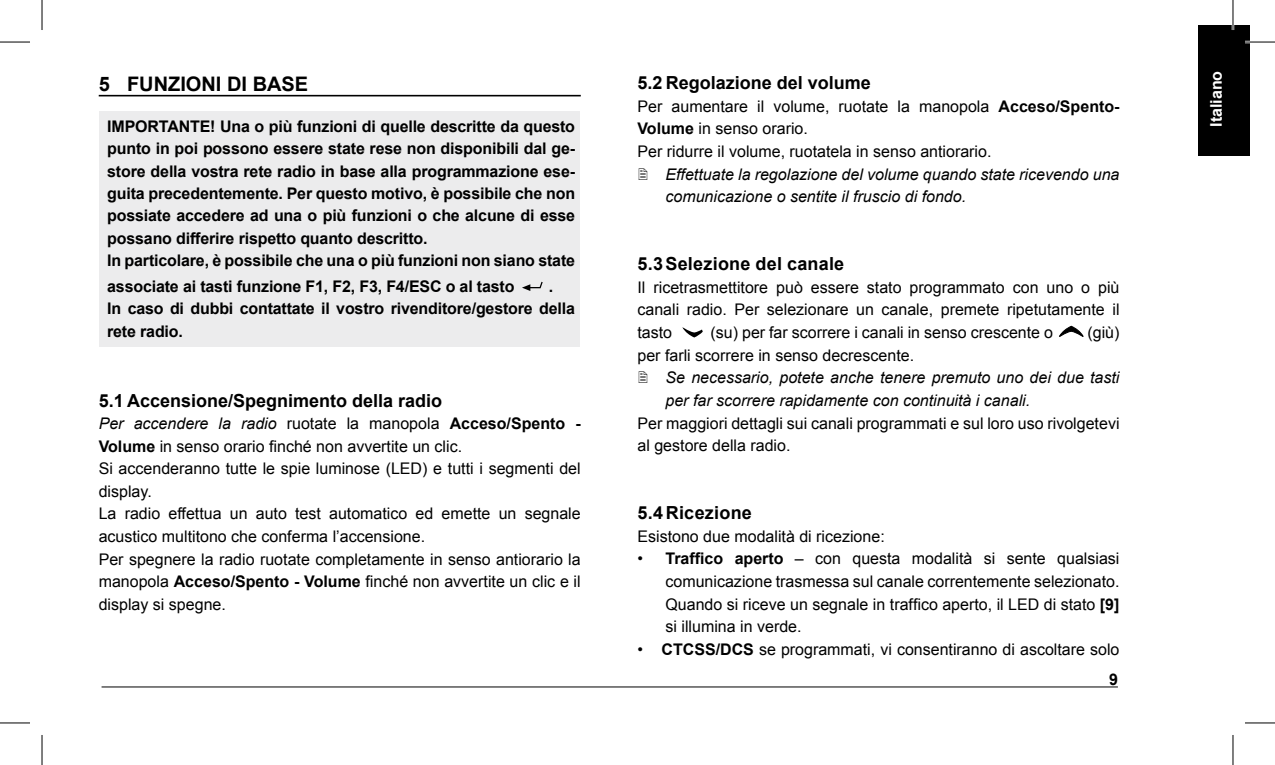
<style>
.page{position:relative;width:1275px;height:765px;background:#fff}
.page>*{position:absolute;margin:0;border:0;box-sizing:border-box;transform-origin:0 0}
.t1{font:700 20px "Arial";color:#000}
.t2{font:700 18px "Arial";color:#000}
.t3{font:16px/22.6px "Arial";color:#000}
.t4{font:700 16px/22.4px "Arial";letter-spacing:-.01em;color:#000}
.t5{font:italic 16px/22.6px "Arial";color:#000}
.t6{font:700 16px "Arial";color:#fff}
.s1{font-style:italic}
.s2{font-weight:700}
</style>
<div class="page">
<hr style="left:102px;top:686px;width:1016px;height:1px;background:#000">
<div style="left:1199px;top:25px;width:51px;height:130px;background:#000"></div>
<hr style="left:99px;top:95px;width:482px;height:1px;background:#000">
<svg style="left:682px;top:327px;width:21px;height:10px"></svg>
<svg style="left:1059px;top:325px;width:24px;height:12px"></svg>
<div style="left:100px;top:111px;width:480px;height:236px;background:#ececed"></div>
<svg style="left:522px;top:281px;width:21px;height:10px"></svg>
<hr style="left:1245px;top:41px;width:30px;height:2px;background:#fff">
<hr style="left:1231px;top:0;width:3px;height:30px;background:#fff">
<hr style="left:0;top:42px;width:30px;height:1px;background:#000">
<hr style="left:1245px;top:42px;width:30px;height:1px;background:#000">
<hr style="left:0;top:722px;width:30px;height:1px;background:#000">
<hr style="left:1245px;top:722px;width:30px;height:1px;background:#000">
<hr style="left:42px;top:0;width:1px;height:30px;background:#000">
<hr style="left:42px;top:734px;width:1px;height:30px;background:#000">
<hr style="left:1232px;top:0;width:1px;height:30px;background:#000">
<hr style="left:1232px;top:734px;width:1px;height:30px;background:#000">
<p class="t1" style="left:99px;top:70px;width:211px">5 FUNZIONI DI BASE</p>
<p class="t4" style="left:107px;top:116px;width:469px">IMPORTANTE! Una o più funzioni di quelle descritte da questo punto in poi possono essere state rese non disponibili dal ge&shy;store della vostra rete radio in base alla programmazione ese&shy;guita precedentemente. Per questo motivo, è possibile che non possiate accedere ad una o più funzioni o che alcune di esse possano differire rispetto quanto descritto.<br>In particolare, è possibile che una o più funzioni non siano state</p>
<p class="t4" style="left:107px;top:276px;width:409px">associate ai tasti funzione F1 , F2, F3, F4/ESC o al tasto</p>
<p class="t4" style="left:107px;top:276px;width:469px;text-indent:442px">.<br>In caso di dubbi contattate il vostro rivenditore/gestore della rete radio.</p>
<p class="t2" style="left:99px;top:388px;width:345px">5.1 Accensione/Spegnimento della radio</p>
<p class="t3" style="left:99px;top:412px;width:483px"><span class="s1">Per accendere la radio</span> ruotate la manopola <span class="s2">Acceso/Spento - Volume</span> in senso orario finché non avvertite un clic.<br>Si accenderanno tutte le spie luminose (LED) e tutti i segmenti del display.<br>La radio effettua un auto test automatico ed emette un segnale acustico multitono che conferma l’accensione.<br>Per spegnere la radio ruotate completamente in senso antiorario la manopola <span class="s2">Acceso/Spento - Volume</span> finché non avvertite un clic e il display si spegne.</p>
<p class="t2" style="left:637px;top:71px;width:235px">5.2 Regolazione del volume</p>
<p class="t3" style="left:637px;top:95px;width:483px">Per aumentare il volume, ruotate la manopola <span class="s2">Acceso/Spento-<br>Volume</span> in senso orario.<br>Per ridurre il volume, ruotatela in senso antiorario.</p>
<p class="t5" style="left:665px;top:163px;width:455px">Effettuate la regolazione del volume quando state ricevendo una comunicazione o sentite il fruscio di fondo.</p>
<p class="t2" style="left:637px;top:252px;width:208px">5.3 Selezione del canale</p>
<p class="t3" style="left:637px;top:276px;width:483px;text-align:justify">Il ricetrasmettitore può essere stato programmato con uno o più canali radio. Per selezionare un canale, premete ripetutamente il tasto</p>
<p class="t3" style="left:710px;top:321px;width:344px">(su) per far scorrere i canali in senso crescente o</p>
<p class="t3" style="left:1087px;top:321px;width:33px">(giù)</p>
<p class="t3" style="left:637px;top:344px;width:278px">per farli scorrere in senso decrescente.</p>
<p class="t5" style="left:665px;top:366px;width:455px">Se necessario, potete anche tenere premuto uno dei due tasti per far scorrere rapidamente con continuità i canali.</p>
<p class="t3" style="left:637px;top:411px;width:483px">Per maggiori dettagli sui canali programmati e sul loro uso rivolgetevi al gestore della radio.</p>
<p class="t2" style="left:637px;top:500px;width:116px">5.4 Ricezione</p>
<p class="t3" style="left:637px;top:525px;width:249px">Esistono due modalità di ricezione:</p>
<p class="t3" style="left:665px;top:547px;width:455px;text-align:justify;text-indent:-28px">• <span class="s2">Traffico aperto</span> – con questa modalità si sente qualsiasi comunicazione trasmessa sul canale correntemente selezionato.<br>Quando si riceve un segnale in traffico aperto, il LED di stato <span class="s2">[9] </span>si illumina in verde.</p>
<p class="t3" style="left:637px;top:638px;width:483px">• <span class="s2">CTCSS/DCS</span> se programmati, vi consentiranno di ascoltare solo</p>
<p class="t6" style="left:1205px;top:127px;width:58px;rotate:-90deg">Italiano</p>
</div>
